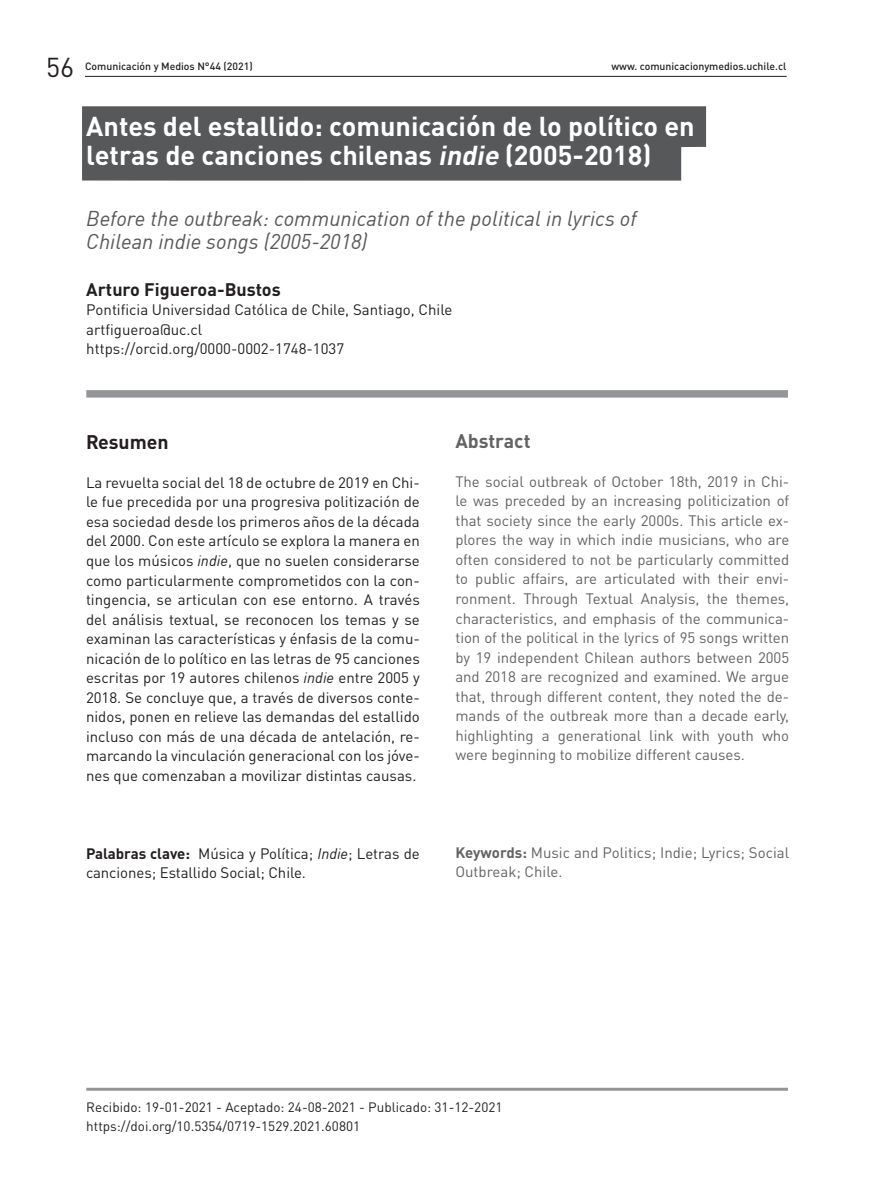
<style>
.page{position:relative;width:893px;height:1191px;background:#fff}
.page>*{position:absolute;margin:0;border:0;box-sizing:border-box;transform-origin:0 0}
.SUPER_TITULO{font:700 27px/28.5px "DIN Pro";color:#fff}
.t1{font:27px "DIN Pro";color:#231f20}
.TITULO_EN_INGLES{font:italic 21px "DIN";color:#57585a}
.NOTAS{font:700 19.5px "DIN Pro";color:#636366}
.NOTAS-2{font:700 19.5px "DIN Pro";color:#231f20}
.t2{font:700 18px "DIN Pro";color:#231f20}
.NOTAS-3{font:15px/19.5px "DIN Pro";color:#231f20;text-align:justify}
.NOTAS-4{font:15px/19.5px "DIN Pro";letter-spacing:-.005em;color:#636366;text-align:justify}
.NOTAS-5{font:13.5px "DIN Pro";color:#231f20}
.t3{font:500 10.5px "DIN Pro";color:#231f20}
.s1{font-style:italic}
.s2{font-family:"DIN";font-style:italic}
.s3{font-weight:700}
</style>
<div class="page">
<hr style="left:85px;top:76px;width:702px;height:1px;background:#231f20">
<hr style="left:86px;top:1087px;width:702px;height:3px;background:#939598">
<div style="left:82px;top:106px;width:624px;height:75px;background:#57585a"></div>
<div style="left:86px;top:390px;width:702px;height:7px;background:#939598"></div>
<h1 class="t1" style="left:46px;top:48px;width:30px">56</h1>
<p class="t3" style="left:85px;top:58px;width:169px">Comunicación y Medios N°44 (2021)</p>
<p class="t3" style="left:611px;top:58px;width:177px">www. comunicacionymedios.uchile.cl</p>
<p class="SUPER_TITULO" style="left:86px;top:109px;width:610px">Antes del estallido: comunicación de lo político en letras de canciones chilenas <span class="s1">indie</span> (2005-2018)</p>
<p class="TITULO_EN_INGLES" style="left:86px;top:206px;width:552px">Before the outbreak: communication of the political in lyrics of</p>
<p class="TITULO_EN_INGLES" style="left:86px;top:228px;width:283px">Chilean indie songs (2005-2018)</p>
<p class="t2" style="left:86px;top:274px;width:196px">Arturo Figueroa-Bustos</p>
<p class="NOTAS-3" style="left:86px;top:299px;width:368px">Pontificia Universidad Católica de Chile, Santiago, Chile</p>
<p class="NOTAS-3" style="left:86px;top:319px;width:118px">artfigueroa@uc.cl</p>
<p class="NOTAS-3" style="left:86px;top:338px;width:259px">https://orcid.org/0000-0002-1748-1037</p>
<p class="NOTAS-2" style="left:86px;top:425px;width:84px">Resumen</p>
<p class="NOTAS-3" style="left:86px;top:472px;width:335px">La revuelta social del 18 de octubre de 2019 en Chi&shy;le fue precedida por una progresiva politización de esa sociedad desde los primeros años de la década del 2000. Con este artículo se explora la manera en que los músicos <span class="s2">indie</span>, que no suelen considerarse como particularmente comprometidos con la con&shy;tingencia, se articulan con ese entorno. A través del análisis textual, se reconocen los temas y se examinan las características y énfasis de la comu&shy;nicación de lo político en las letras de 95 canciones escritas por 19 autores chilenos <span class="s2">indie</span> entre 2005 y 2018. Se concluye que, a través de diversos conte&shy;nidos, ponen en relieve las demandas del estallido incluso con más de una década de antelación, re&shy;marcando la vinculación generacional con los jóve&shy;nes que comenzaban a movilizar distintas causas.</p>
<p class="NOTAS-3" style="left:86px;top:843px;width:335px"><span class="s3">Palabras clave:</span> Música y Política; <span class="s2">Indie</span>; Letras de canciones; Estallido Social; Chile.</p>
<p class="NOTAS" style="left:455px;top:424px;width:77px">Abstract</p>
<p class="NOTAS-4" style="left:455px;top:471px;width:335px">The social outbreak of October 18th, 2019 in Chi&shy;le was preceded by an increasing politicization of that society since the early 2000s. This article ex&shy;plores the way in which indie musicians, who are often considered to not be particularly committed to public affairs, are articulated with their envi&shy;ronment. Through Textual Analysis, the themes, characteristics, and emphasis of the communica&shy;tion of the political in the lyrics of 95 songs written by 19 independent Chilean authors between 2005 and 2018 are recognized and examined. We argue that, through different content, they noted the de&shy;mands of the outbreak more than a decade early, highlighting a generational link with youth who were beginning to mobilize different causes.</p>
<p class="NOTAS-4" style="left:455px;top:841px;width:335px"><span class="s3">Keywords:</span> Music and Politics; Indie; Lyrics; Social<br>Outbreak; Chile.</p>
<p class="NOTAS-5" style="left:86px;top:1097px;width:418px">Recibido: 19-01-2021 - Aceptado: 24-08-2021 - Publicado: 31-12-2021</p>
<p class="NOTAS-5" style="left:86px;top:1117px;width:275px">https://doi.org/10.5354/0719-1529.2021.60801</p>
</div>
